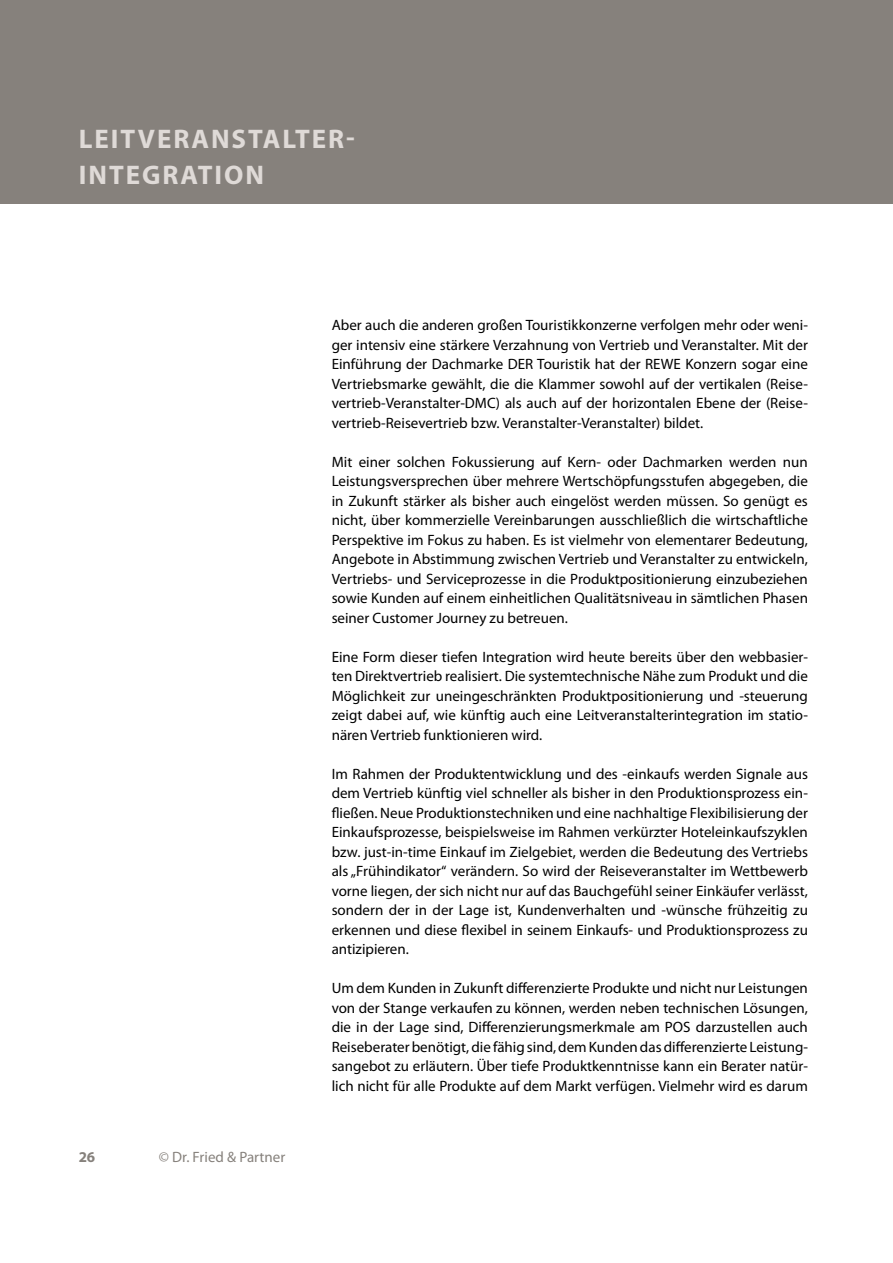
<style>
.page{position:relative;width:893px;height:1263px;background:#fff}
.page>*{position:absolute;margin:0;border:0;box-sizing:border-box;transform-origin:0 0}
.t1{font:700 27px/36px "Myriad Pro";letter-spacing:.07em;color:#dfdad7}
.t2{font:15px/19.5px "Myriad Pro";color:#000;text-align:justify}
.t3{font:15px "Myriad Pro";color:#86817c}
.t4{font:700 15px "Myriad Pro";color:#86817c}
</style>
<div class="page">
<div style="left:0;top:0;width:893px;height:204px;background:#86817c"></div>
<h1 class="t1" style="left:79px;top:120px;width:277px">LEITVERANSTALTER-<br>INTEGRATION</h1>
<p class="t4" style="left:79px;top:1147px;width:18px">26</p>
<p class="t3" style="left:159px;top:1148px;width:128px">© Dr. Fried &amp; Partner</p>
<p class="t2" style="left:332px;top:315px;width:478px">Aber auch die anderen großen Touristikkonzerne verfolgen mehr oder weni&shy;ger intensiv eine stärkere Verzahnung von Vertrieb und Veranstalter. Mit der Einführung der Dachmarke DER Touristik hat der REWE Konzern sogar eine Vertriebsmarke gewählt, die die Klammer sowohl auf der vertikalen (Reise&shy;vertrieb-Veranstalter-DMC) als auch auf der horizontalen Ebene der (Reise&shy;vertrieb-Reisevertrieb bzw. Veranstalter-Veranstalter) bildet.</p>
<p class="t2" style="left:332px;top:452px;width:478px">Mit einer solchen Fokussierung auf Kern- oder Dachmarken werden nun Leistungsversprechen über mehrere Wertschöpfungsstufen abgegeben, die in Zukunft stärker als bisher auch eingelöst werden müssen. So genügt es nicht, über kommerzielle Vereinbarungen ausschließlich die wirtschaftliche Perspektive im Fokus zu haben. Es ist vielmehr von elementarer Bedeutung, Angebote in Abstimmung zwischen Vertrieb und Veranstalter zu entwickeln, Vertriebs- und Serviceprozesse in die Produktpositionierung einzubeziehen sowie Kunden auf einem einheitlichen Qualitätsniveau in sämtlichen Phasen seiner Customer Journey zu betreuen.</p>
<p class="t2" style="left:332px;top:647px;width:478px">Eine Form dieser tiefen Integration wird heute bereits über den webbasier&shy;ten Direktvertrieb realisiert. Die systemtechnische Nähe zum Produkt und die Möglichkeit zur uneingeschränkten Produktpositionierung und -steuerung zeigt dabei auf, wie künftig auch eine Leitveranstalterintegration im statio&shy;nären Vertrieb funktionieren wird.</p>
<p class="t2" style="left:332px;top:764px;width:478px">Im Rahmen der Produktentwicklung und des -einkaufs werden Signale aus dem Vertrieb künftig viel schneller als bisher in den Produktionsprozess ein&shy;fließen. Neue Produktionstechniken und eine nachhaltige Flexibilisierung der Einkaufsprozesse, beispielsweise im Rahmen verkürzter Hoteleinkaufszyklen bzw. just-in-time Einkauf im Zielgebiet, werden die Bedeutung des Vertriebs als „Frühindikator“ verändern. So wird der Reiseveranstalter im Wettbewerb vorne liegen, der sich nicht nur auf das Bauchgefühl seiner Einkäufer verlässt, sondern der in der Lage ist, Kundenverhalten und -wünsche frühzeitig zu erkennen und diese flexibel in seinem Einkaufs- und Produktionsprozess zu antizipieren.</p>
<p class="t2" style="left:332px;top:978px;width:478px">Um dem Kunden in Zukunft differenzierte Produkte und nicht nur Leistungen von der Stange verkaufen zu können, werden neben technischen Lösungen, die in der Lage sind, Differenzierungsmerkmale am POS darzustellen auch Reiseberater benötigt, die fähig sind, dem Kunden das differenzierte Leistung&shy;sangebot zu erläutern. Über tiefe Produktkenntnisse kann ein Berater natür&shy;lich nicht für alle Produkte auf dem Markt verfügen. Vielmehr wird es darum</p>
</div>
